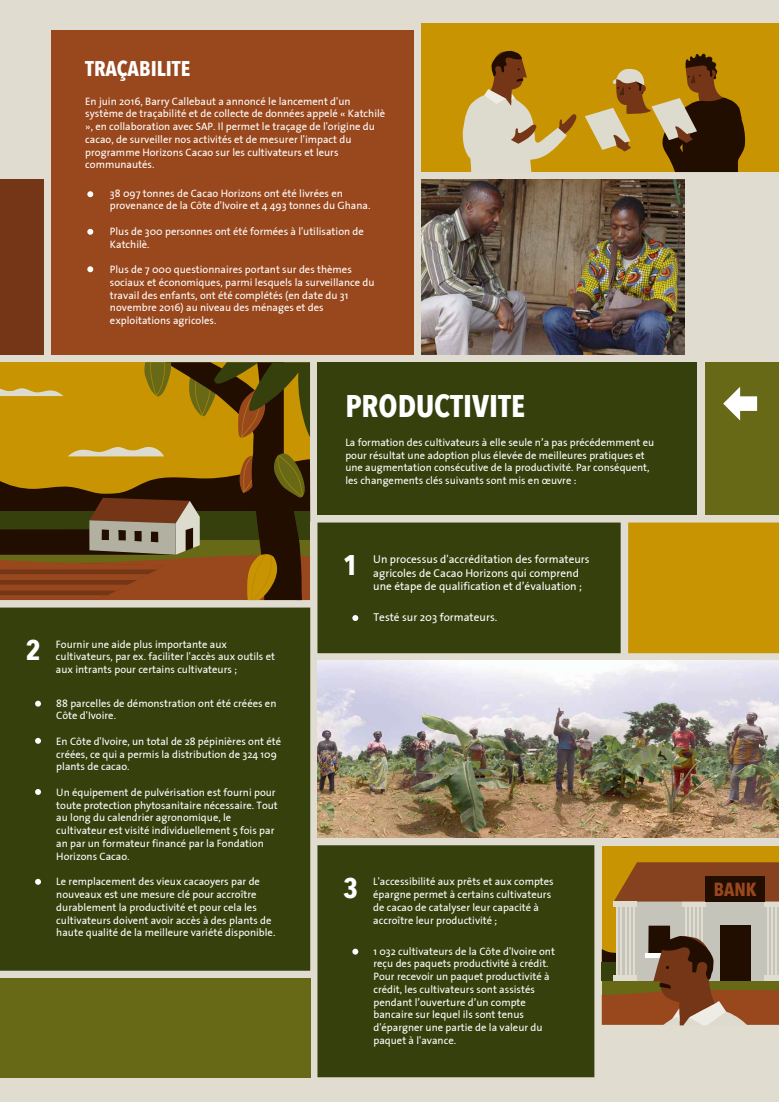
<style>
.page{position:relative;width:779px;height:1102px;background:#fff}
.page>*{position:absolute;margin:0;border:0;box-sizing:border-box;transform-origin:0 0}
.t1{font:700 31.25px "Avenir Next Condensed";color:#fff}
.t2{font:700 28.44px "Avenir Next Condensed";color:#fff}
.t3{font:700 21.25px "Avenir Next Condensed";color:#fff}
.t4{font:700 18.94px "Avenir Next Condensed";color:#99481e}
.t5{font:11.25px/13.5px "The Sans Plain";color:#fff}
.t6{font:10.62px/12.8px "The Sans Plain";color:#fff}
</style>
<div class="page">
<div style="left:0;top:0;width:779px;height:1101px;background:#e0ddd0"></div>
<svg style="left:0;top:362px;width:310px;height:238px;background:#855f12"></svg>
<div style="left:0;top:179px;width:44px;height:175px;background:#743617"></div>
<div style="left:52px;top:30px;width:362px;height:324px;background:#99481e"></div>
<svg style="left:87px;top:191px;width:6px;height:6px"></svg>
<svg style="left:87px;top:229px;width:6px;height:6px"></svg>
<svg style="left:87px;top:266px;width:6px;height:6px"></svg>
<div style="left:317px;top:362px;width:380px;height:153px;background:#35400d"></div>
<div style="left:704px;top:362px;width:75px;height:153px;background:#686916"></div>
<svg style="left:723px;top:387px;width:34px;height:33px"></svg>
<div style="left:421px;top:24px;width:358px;height:148px;background:#c99402"></div>
<svg style="left:585px;top:54px;width:160px;height:118px"></svg>
<svg style="left:462px;top:51px;width:114px;height:121px"></svg>
<div style="left:601px;top:845px;width:178px;height:117px;background:#c99402"></div>
<div style="left:616px;top:901px;width:163px;height:79px;background:#c5c4bb"></div>
<div style="left:682px;top:901px;width:23px;height:6px;background:#e0ddd0"></div>
<hr style="left:684px;top:907px;width:2px;height:68px;background:#e0ddd0">
<hr style="left:688px;top:907px;width:2px;height:68px;background:#e0ddd0">
<hr style="left:692px;top:907px;width:2px;height:68px;background:#e0ddd0">
<hr style="left:697px;top:907px;width:1px;height:68px;background:#e0ddd0">
<hr style="left:701px;top:907px;width:1px;height:68px;background:#e0ddd0">
<div style="left:764px;top:901px;width:15px;height:6px;background:#e0ddd0"></div>
<hr style="left:767px;top:907px;width:1px;height:68px;background:#e0ddd0">
<hr style="left:771px;top:907px;width:1px;height:68px;background:#e0ddd0">
<hr style="left:775px;top:907px;width:1px;height:68px;background:#e0ddd0">
<svg style="left:614px;top:862px;width:165px;height:39px;background:#8c491b"></svg>
<div style="left:705px;top:875px;width:59px;height:26px;background:#220e01"></div>
<div style="left:613px;top:901px;width:24px;height:6px;background:#e0ddd0"></div>
<hr style="left:616px;top:907px;width:2px;height:68px;background:#e0ddd0">
<hr style="left:620px;top:907px;width:2px;height:68px;background:#e0ddd0">
<hr style="left:624px;top:907px;width:2px;height:68px;background:#e0ddd0">
<hr style="left:628px;top:907px;width:2px;height:68px;background:#e0ddd0">
<hr style="left:632px;top:907px;width:2px;height:68px;background:#e0ddd0">
<svg style="left:601px;top:925px;width:178px;height:100px"></svg>
<div style="left:317px;top:522px;width:303px;height:131px;background:#35400d"></div>
<svg style="left:352px;top:615px;width:6px;height:5px"></svg>
<div style="left:317px;top:845px;width:277px;height:231px;background:#35400d"></div>
<svg style="left:352px;top:948px;width:6px;height:6px"></svg>
<div style="left:0;top:607px;width:310px;height:363px;background:#35400d"></div>
<svg style="left:35px;top:700px;width:6px;height:6px"></svg>
<svg style="left:35px;top:737px;width:6px;height:6px"></svg>
<svg style="left:35px;top:788px;width:6px;height:6px"></svg>
<svg style="left:35px;top:878px;width:6px;height:6px"></svg>
<img style="left:317px;top:660px;width:462px;height:177px">
<div style="left:628px;top:522px;width:151px;height:131px;background:#c99402"></div>
<img style="left:421px;top:179px;width:263px;height:175px">
<div style="left:0;top:977px;width:310px;height:99px;background:#686916"></div>
<h3 class="t3" style="left:85px;top:55px;width:106px">TRAÇABILITE</h3>
<p class="t6" style="left:85px;top:94px;width:301px">En juin 2016, Barry Callebaut a annoncé le lancement d'un système de traçabilité et de collecte de données appelé « Katchilè », en collaboration avec SAP. Il permet le traçage de l'origine du cacao, de surveiller nos activités et de mesurer l'impact du programme Horizons Cacao sur les cultivateurs et leurs communautés.</p>
<p class="t6" style="left:110px;top:186px;width:262px">38 097 tonnes de Cacao Horizons ont été livrées en provenance de la Côte d'Ivoire et 4 493 tonnes du Ghana.</p>
<p class="t6" style="left:110px;top:224px;width:255px">Plus de 300 personnes ont été formées à l'utilisation de<br>Katchilè.</p>
<p class="t6" style="left:110px;top:263px;width:266px">Plus de 7 000 questionnaires portant sur des thèmes sociaux et économiques, parmi lesquels la surveillance du travail des enfants, ont été complétés (en date du 31 novembre 2016) au niveau des ménages et des exploitations agricoles.</p>
<h1 class="t1" style="left:345px;top:386px;width:181px">PRODUCTIVITE</h1>
<p class="t6" style="left:345px;top:435px;width:310px">La formation des cultivateurs à elle seule n’a pas précédemment eu pour résultat une adoption plus élevée de meilleures pratiques et une augmentation consécutive de la productivité. Par conséquent, les changements clés suivants sont mis en œuvre :</p>
<h2 class="t2" style="left:26px;top:632px;width:16px">2</h2>
<p class="t6" style="left:56px;top:637px;width:221px">Fournir une aide plus importante aux cultivateurs, par ex. faciliter l'accès aux outils et aux intrants pour certains cultivateurs ;</p>
<p class="t6" style="left:56px;top:696px;width:222px">88 parcelles de démonstration ont été créées en<br>Côte d'Ivoire.</p>
<p class="t6" style="left:56px;top:734px;width:226px">En Côte d'Ivoire, un total de 28 pépinières ont été créées, ce qui a permis la distribution de 324 109 plants de cacao.</p>
<p class="t6" style="left:56px;top:785px;width:223px">Un équipement de pulvérisation est fourni pour toute protection phytosanitaire nécessaire. Tout au long du calendrier agronomique, le cultivateur est visité individuellement 5 fois par an par un formateur financé par la Fondation Horizons Cacao.</p>
<p class="t6" style="left:56px;top:874px;width:221px">Le remplacement des vieux cacaoyers par de nouveaux est une mesure clé pour accroître durablement la productivité et pour cela les cultivateurs doivent avoir accès à des plants de haute qualité de la meilleure variété disponible.</p>
<h2 class="t2" style="left:343px;top:547px;width:16px">1</h2>
<p class="t5" style="left:373px;top:552px;width:218px">Un processus d'accréditation des formateurs agricoles de Cacao Horizons qui comprend une étape de qualification et d’évaluation ;</p>
<p class="t5" style="left:373px;top:610px;width:125px">Testé sur 203 formateurs.</p>
<h2 class="t2" style="left:343px;top:869px;width:16px">3</h2>
<p class="t6" style="left:373px;top:874px;width:182px">L'accessibilité aux prêts et aux comptes épargne permet à certains cultivateurs de cacao de catalyser leur capacité à accroître leur productivité ;</p>
<p class="t6" style="left:373px;top:944px;width:183px">1 032 cultivateurs de la Côte d'Ivoire ont reçu des paquets productivité à crédit.<br>Pour recevoir un paquet productivité à crédit, les cultivateurs sont assistés pendant l’ouverture d’un compte bancaire sur lequel ils sont tenus d'épargner une partie de la valeur du paquet à l'avance.</p>
<h3 class="t4" style="left:713px;top:877px;width:44px">BANK</h3>
</div>
